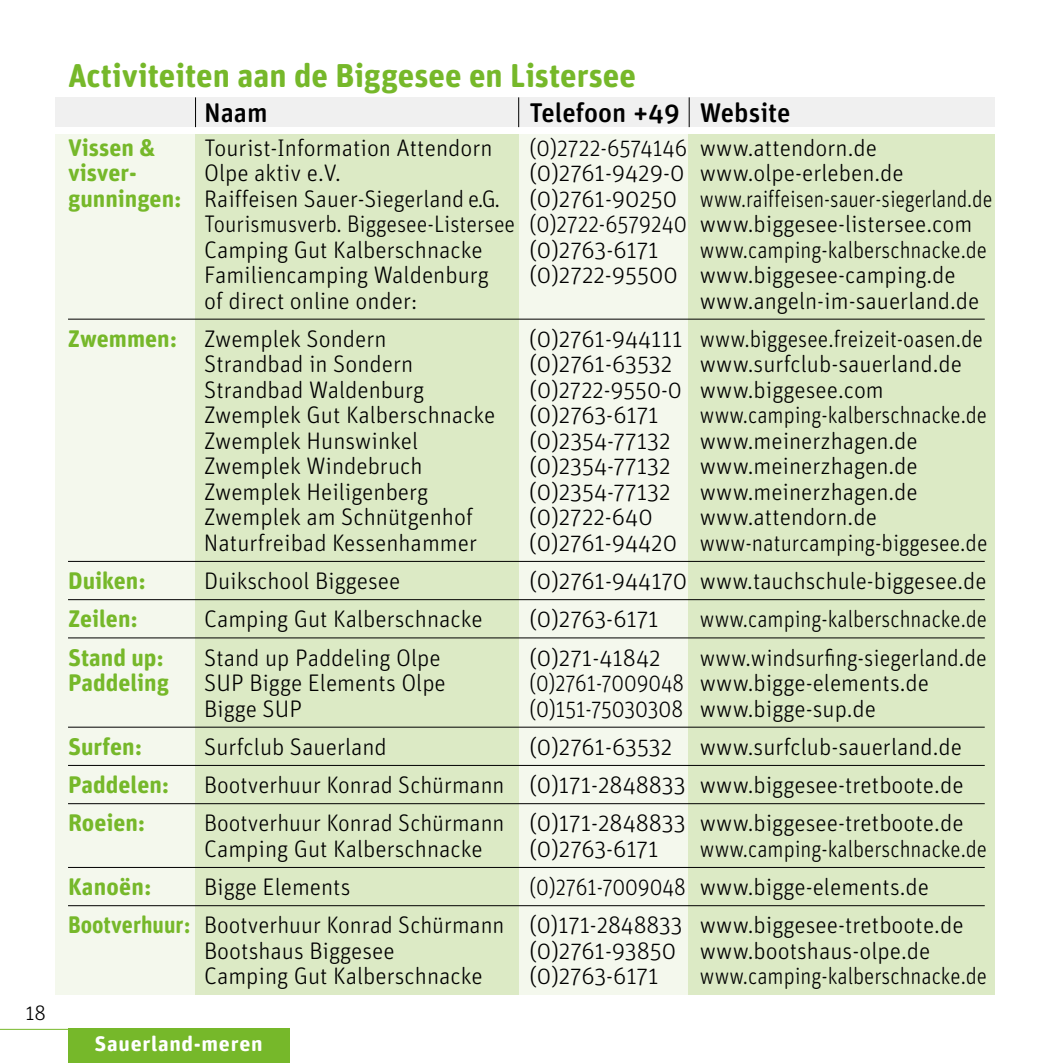
<style>
.page{position:relative;width:1063px;height:1063px;background:#fff}
.page>*{position:absolute;margin:0;border:0;box-sizing:border-box;transform-origin:0 0}
.t1{font:700 33px "Unit Rounded";color:#76b82a}
.t2{font:500 27px "Unit Rounded";color:#000}
.t3{font:300 24px/25.5px "Unit Rounded";color:#000}
.t4{font:300 24px "Unit Rounded";color:#000;scale:.9 1}
.t5{font:300 24px/38.4px "Unit Rounded";color:#000;scale:.89 1}
.t6{font:300 24px "Unit Rounded";color:#000;scale:.94 1}
.t7{font:700 24px "Unit Rounded";color:#76b82a}
.t8{font:300 24px "Unit Rounded";color:#000;scale:.88 1}
.t9{font:300 24px "Unit Rounded";color:#000;scale:.95 1}
.t10{font:700 21px "Unit Rounded";letter-spacing:.03em;color:#fff;scale:1.05 1}
.t11{font:300 21px "Unit Rounded";color:#000}
.s1{font-weight:700;color:#76b82a}
</style>
<div class="page">
<div style="left:55px;top:134px;width:940px;height:861px;background:#f4f8ed"></div>
<div style="left:689px;top:134px;width:306px;height:861px;background:#dceac5"></div>
<div style="left:55px;top:97px;width:940px;height:30px;background:#f0f0f0"></div>
<div style="left:196px;top:134px;width:323px;height:861px;background:#dceac5"></div>
<hr style="left:68px;top:319px;width:917px;height:1px;background:#000">
<hr style="left:68px;top:561px;width:917px;height:1px;background:#000">
<hr style="left:68px;top:599px;width:917px;height:1px;background:#000">
<hr style="left:68px;top:637px;width:917px;height:1px;background:#000">
<hr style="left:68px;top:727px;width:917px;height:1px;background:#000">
<hr style="left:68px;top:765px;width:917px;height:1px;background:#000">
<hr style="left:68px;top:803px;width:917px;height:1px;background:#000">
<hr style="left:68px;top:867px;width:917px;height:1px;background:#000">
<hr style="left:68px;top:905px;width:917px;height:1px;background:#000">
<hr style="left:195px;top:97px;width:1px;height:30px;background:#000">
<hr style="left:518px;top:97px;width:1px;height:30px;background:#000">
<hr style="left:689px;top:97px;width:1px;height:30px;background:#000">
<hr style="left:0;top:1029px;width:68px;height:1px;background:#76b82a">
<div style="left:68px;top:1029px;width:221px;height:34px;background:#76b82a"></div>
<p class="t11" style="left:26px;top:999px;width:22px">18</p>
<h1 class="t1" style="left:68px;top:54px;width:570px">Activiteiten aan de Biggesee en Listersee</h1>
<p class="t2" style="left:204px;top:95px;width:65px">Naam</p>
<p class="t2" style="left:529px;top:95px;width:263px">Telefoon +49 Website</p>
<p class="t7" style="left:68px;top:132px;width:89px">Vissen &amp;</p>
<p class="t3" style="left:204px;top:134px;width:290px">Tourist-Information Attendorn</p>
<p class="t6" style="left:529px;top:132px;width:371px">(0)2722-6574146 www.attendorn.de</p>
<p class="t7" style="left:68px;top:157px;width:71px">visver-</p>
<p class="t3" style="left:204px;top:159px;width:138px">Olpe aktiv e.V.</p>
<p class="t3" style="left:529px;top:159px;width:376px">(0)2761-9429-0 www.olpe-erleben.de</p>
<p class="t3" style="left:68px;top:185px;width:926px"><span class="s1">gunningen:</span> Raiffeisen Sauer-Siegerland e.G. (0)2761-90250 www.raiffeisen-sauer-siegerland.de</p>
<p class="t6" style="left:204px;top:208px;width:819px">Tourismusverb. Biggesee-Listersee (0)2722-6579240 www.biggesee-listersee.com</p>
<p class="t3" style="left:204px;top:236px;width:280px">Camping Gut Kalberschnacke</p>
<p class="t3" style="left:529px;top:236px;width:131px">(0)2763-6171</p>
<p class="t4" style="left:700px;top:234px;width:321px">www.camping-kalberschnacke.de</p>
<p class="t3" style="left:204px;top:261px;width:286px">Familiencamping Waldenburg</p>
<p class="t3" style="left:529px;top:261px;width:428px">(0)2722-95500 www.biggesee-camping.de</p>
<p class="t3" style="left:204px;top:287px;width:215px">of direct online onder:</p>
<p class="t3" style="left:700px;top:287px;width:281px">www.angeln-im-sauerland.de</p>
<p class="t3" style="left:68px;top:325px;width:320px"><span class="s1">Zwemmen:</span> Zwemplek Sondern</p>
<p class="t3" style="left:529px;top:325px;width:455px">(0)2761-944111 www.biggesee.freizeit-oasen.de</p>
<p class="t3" style="left:204px;top:351px;width:211px">Strandbad in Sondern</p>
<p class="t3" style="left:529px;top:351px;width:434px">(0)2761-63532 www.surfclub-sauerland.de</p>
<p class="t3" style="left:204px;top:376px;width:222px">Strandbad Waldenburg</p>
<p class="t3" style="left:529px;top:376px;width:356px">(0)2722-9550-0 www.biggesee.com</p>
<p class="t3" style="left:204px;top:402px;width:293px">Zwemplek Gut Kalberschnacke</p>
<p class="t3" style="left:529px;top:402px;width:131px">(0)2763-6171</p>
<p class="t4" style="left:700px;top:399px;width:321px">www.camping-kalberschnacke.de</p>
<p class="t3" style="left:204px;top:427px;width:216px">Zwemplek Hunswinkel</p>
<p class="t3" style="left:529px;top:427px;width:390px">(0)2354-77132 www.meinerzhagen.de</p>
<p class="t3" style="left:204px;top:453px;width:220px">Zwemplek Windebruch</p>
<p class="t3" style="left:529px;top:453px;width:390px">(0)2354-77132 www.meinerzhagen.de</p>
<p class="t3" style="left:204px;top:478px;width:226px">Zwemplek Heiligenberg</p>
<p class="t3" style="left:529px;top:478px;width:390px">(0)2354-77132 www.meinerzhagen.de</p>
<p class="t3" style="left:204px;top:504px;width:271px">Zwemplek am Schnütgenhof</p>
<p class="t3" style="left:529px;top:504px;width:125px">(0)2722-640</p>
<p class="t3" style="left:700px;top:504px;width:179px">www.attendorn.de</p>
<p class="t3" style="left:204px;top:529px;width:275px">Naturfreibad Kessenhammer</p>
<p class="t3" style="left:529px;top:529px;width:460px">(0)2761-94420 www-naturcamping-biggesee.de</p>
<p class="t7" style="left:68px;top:565px;width:80px">Duiken:</p>
<p class="t3" style="left:204px;top:567px;width:198px">Duikschool Biggesee</p>
<p class="t3" style="left:529px;top:567px;width:459px">(0)2761-944170 www.tauchschule-biggesee.de</p>
<p class="t7" style="left:68px;top:604px;width:72px">Zeilen:</p>
<p class="t3" style="left:204px;top:606px;width:280px">Camping Gut Kalberschnacke</p>
<p class="t3" style="left:529px;top:606px;width:131px">(0)2763-6171</p>
<p class="t4" style="left:700px;top:604px;width:321px">www.camping-kalberschnacke.de</p>
<p class="t7" style="left:68px;top:642px;width:98px">Stand up:</p>
<p class="t3" style="left:204px;top:644px;width:238px">Stand up Paddeling Olpe</p>
<p class="t3" style="left:529px;top:644px;width:133px">(0)271-41842</p>
<p class="t9" style="left:700px;top:642px;width:304px">www.windsurfing-siegerland.de</p>
<p class="t7" style="left:68px;top:667px;width:103px">Paddeling</p>
<p class="t3" style="left:204px;top:669px;width:243px">SUP Bigge Elements Olpe</p>
<p class="t8" style="left:529px;top:667px;width:456px">(0)2761-7009048 www.bigge-elements.de</p>
<p class="t3" style="left:204px;top:695px;width:100px">Bigge SUP</p>
<p class="t4" style="left:529px;top:693px;width:387px">(0)151-75030308 www.bigge-sup.de</p>
<p class="t7" style="left:68px;top:731px;width:76px">Surfen:</p>
<p class="t3" style="left:204px;top:733px;width:184px">Surfclub Sauerland</p>
<p class="t3" style="left:529px;top:733px;width:434px">(0)2761-63532 www.surfclub-sauerland.de</p>
<p class="t7" style="left:68px;top:769px;width:103px">Paddelen:</p>
<p class="t3" style="left:204px;top:771px;width:761px">Bootverhuur Konrad Schürmann (0)171-2848833 www.biggesee-tretboote.de</p>
<p class="t7" style="left:68px;top:808px;width:79px">Roeien:</p>
<p class="t3" style="left:204px;top:810px;width:761px">Bootverhuur Konrad Schürmann (0)171-2848833 www.biggesee-tretboote.de<br>Camping Gut Kalberschnacke</p>
<p class="t3" style="left:529px;top:835px;width:131px">(0)2763-6171</p>
<p class="t4" style="left:700px;top:833px;width:321px">www.camping-kalberschnacke.de</p>
<p class="t5" style="left:68px;top:867px;width:1008px;text-indent:461px">(0)2761-7009048 www.bigge-elements.de<br><span class="s1">Bootverhuur:</span> Bootverhuur Konrad Schürmann (0)171-2848833 www.biggesee-tretboote.de</p>
<p class="t3" style="left:204px;top:937px;width:192px">Bootshaus Biggesee</p>
<p class="t3" style="left:529px;top:937px;width:402px">(0)2761-93850 www.bootshaus-olpe.de</p>
<p class="t3" style="left:204px;top:963px;width:280px">Camping Gut Kalberschnacke</p>
<p class="t3" style="left:529px;top:963px;width:131px">(0)2763-6171</p>
<p class="t4" style="left:700px;top:961px;width:321px">www.camping-kalberschnacke.de</p>
<p class="t7" style="left:68px;top:871px;width:85px">Kanoën:</p>
<p class="t3" style="left:204px;top:873px;width:148px">Bigge Elements</p>
<p class="t10" style="left:95px;top:1030px;width:162px">Sauerland-meren</p>
</div>
